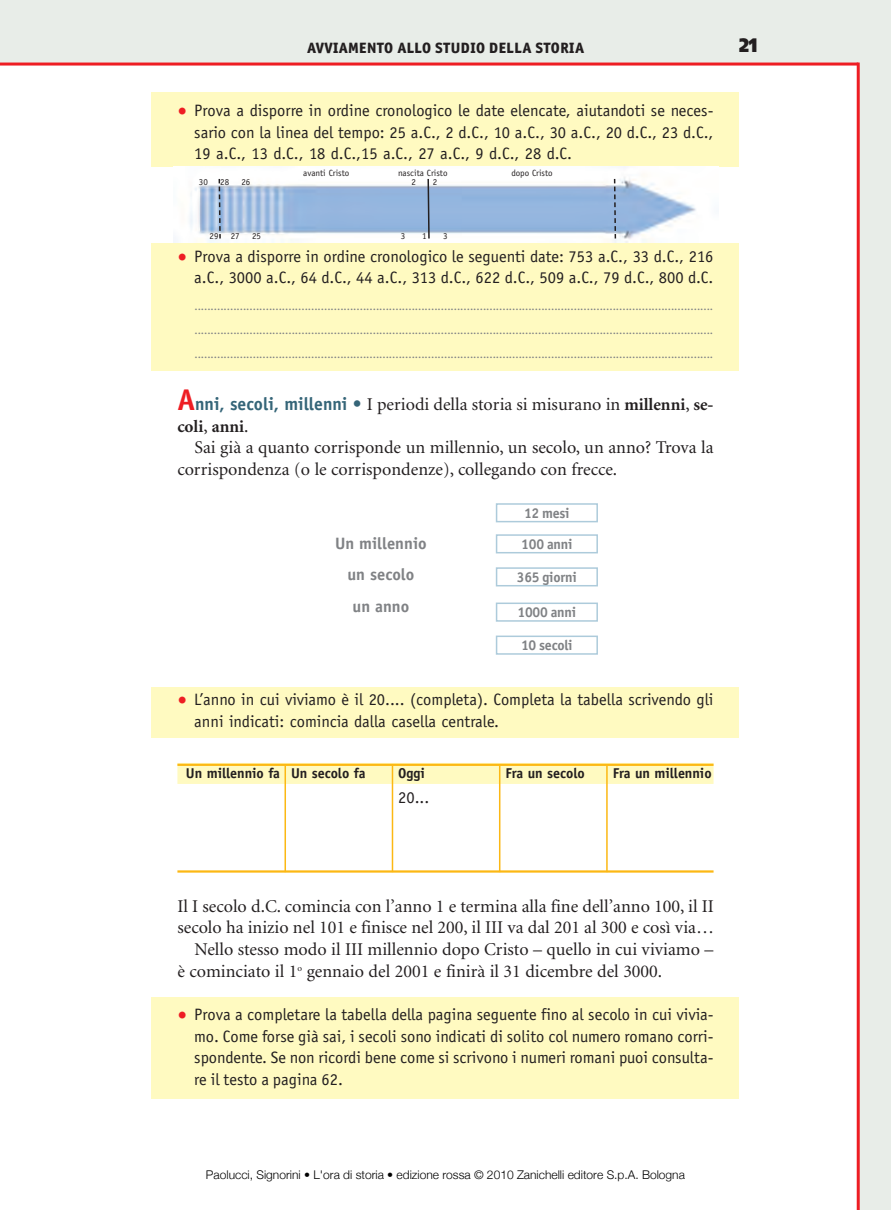
<style>
.page{position:relative;width:891px;height:1210px;background:#fff}
.page>*{position:absolute;margin:0;border:0;box-sizing:border-box;transform-origin:0 0}
.t1{font:900 19.5px "Frutiger";color:#231f20;scale:.85 1}
.t2{font:18px/21.8px "Minion";color:#231f20}
.t3{font:700 17.25px "Minion";color:#231f20}
.t4{font:16.5px/21.8px "Officina Sans";color:#231f20;text-align:justify}
.t5{font:700 16.5px/31.5px "Officina Sans";color:#808285;text-align:center}
.t6{font:800 15px "Officina San ITC";letter-spacing:.025em;color:#231f20}
.t7{font:700 14.25px "Officina Sans";letter-spacing:-.005em;color:#231f20}
.t8{font:700 14.25px/31px "Officina Sans";letter-spacing:-.015em;color:#808285}
.t9{font:13.5px/24px "Minion";color:#808285;text-align:justify}
.t10{font:300 12px "Helvetica Neue";color:#000}
.t11{font:9px "Officina Sans";color:#231f20}
.s1{font-family:"Minion";font-size:33px;color:#ee1d23}
.s2{font-family:"Officina Sans";font-weight:700;font-size:30px;color:#ee1d23}
.s3{font-family:"Officina Sans";font-weight:700;color:#356578}
.s4{font-weight:700;font-size:17.25px}
.s5{font-weight:400;font-size:18px}
</style>
<div class="page">
<div style="left:152px;top:997px;width:587px;height:101px;background:#fffac1"></div>
<div style="left:152px;top:687px;width:587px;height:51px;background:#fffac1"></div>
<div style="left:152px;top:92px;width:587px;height:279px;background:#fffac1"></div>
<div style="left:858px;top:0;width:32px;height:1209px;background:#e8ede8"></div>
<div style="left:0;top:0;width:890px;height:63px;background:#e8ede8"></div>
<hr style="left:0;top:63px;width:858px;height:3px;background:#ee1d23">
<hr style="left:856px;top:63px;width:3px;height:1146px;background:#ee1d23">
<div style="left:177px;top:762px;width:536px;height:21px;background:#fffac1"></div>
<hr style="left:177px;top:870px;width:536px;height:2px;background:#fcb814">
<hr style="left:177px;top:763px;width:536px;height:2px;background:#fcb814">
<hr style="left:284px;top:765px;width:2px;height:107px;background:#fcb814">
<hr style="left:391px;top:765px;width:2px;height:107px;background:#fcb814">
<hr style="left:499px;top:765px;width:1px;height:107px;background:#fcb814">
<hr style="left:606px;top:765px;width:1px;height:107px;background:#fcb814">
<div style="left:495px;top:503px;width:103px;height:19px;border:2px solid #adcbdb"></div>
<div style="left:495px;top:534px;width:103px;height:19px;border:2px solid #adcbdb"></div>
<div style="left:495px;top:567px;width:103px;height:19px;border:2px solid #adcbdb"></div>
<div style="left:495px;top:602px;width:103px;height:19px;border:2px solid #adcbdb"></div>
<div style="left:495px;top:635px;width:103px;height:19px;border:2px solid #adcbdb"></div>
<div style="left:109px;top:167px;width:672px;height:75px;background:#fff"></div>
<img style="left:174px;top:177px;width:522px;height:65px">
<svg style="left:218px;top:179px;width:3px;height:59px"></svg>
<svg style="left:426px;top:177px;width:4px;height:63px"></svg>
<svg style="left:613px;top:179px;width:3px;height:59px"></svg>
<p class="t6" style="left:307px;top:42px;width:278px">AVVIAMENTO ALLO STUDIO DELLA STORIA</p>
<p class="t1" style="left:739px;top:38px;width:23px">21</p>
<p class="t4" style="left:194px;top:101px;width:520px;text-indent:-17px"><span class="s1">•</span> Prova a disporre in ordine cronologico le date elencate, aiutandoti se neces&shy;sario con la linea del tempo: 25 a.C., 2 d.C., 10 a.C., 30 a.C., 20 d.C., 23 d.C., 19 a.C., 13 d.C., 18 d.C.,15 a.C., 27 a.C., 9 d.C., 28 d.C.</p>
<p class="t11" style="left:199px;top:178px;width:10px">30</p>
<p class="t11" style="left:220px;top:178px;width:10px">28</p>
<p class="t11" style="left:241px;top:178px;width:10px">26</p>
<p class="t11" style="left:303px;top:169px;width:48px">avanti Cristo</p>
<p class="t11" style="left:398px;top:169px;width:51px">nascita Cristo</p>
<p class="t11" style="left:511px;top:169px;width:43px">dopo Cristo</p>
<p class="t11" style="left:411px;top:178px;width:6px">2</p>
<p class="t11" style="left:432px;top:178px;width:6px">2</p>
<p class="t11" style="left:209px;top:232px;width:10px">29</p>
<p class="t11" style="left:231px;top:232px;width:10px">27</p>
<p class="t11" style="left:252px;top:232px;width:10px">25</p>
<p class="t11" style="left:400px;top:232px;width:6px">3</p>
<p class="t11" style="left:422px;top:232px;width:6px">1</p>
<p class="t11" style="left:443px;top:232px;width:6px">3</p>
<p class="t4" style="left:177px;top:246px;width:537px;text-align:right"><span class="s1">•</span> Prova a disporre in ordine cronologico le seguenti date: 753 a.C., 33 d.C., 216 a.C., 3000 a.C., 64 d.C., 44 a.C., 313 d.C., 622 d.C., 509 a.C., 79 d.C., 800 d.C.</p>
<p class="t9" style="left:194px;top:294px;width:520px">................................................................................................................................................................ ................................................................................................................................................................ ................................................................................................................................................................</p>
<p class="t2" style="left:177px;top:394px;width:537px"><span class="s2">A</span><span class="s3">nni, secoli, millenni •</span> I periodi della storia si misurano in <span class="s4">millenni</span>, <span class="s4">se-</span></p>
<p class="t3" style="left:177px;top:419px;width:73px">coli<span class="s5">,</span> anni<span class="s5">.</span></p>
<p class="t2" style="left:177px;top:438px;width:537px;text-indent:17px">Sai già a quanto corrisponde un millennio, un secolo, un anno? Trova la corrispondenza (o le corrispondenze), collegando con frecce.</p>
<p class="t5" style="left:335px;top:528px;width:93px">Un millennio un secolo<br>un anno</p>
<p class="t8" style="left:521px;top:499px;width:53px">12 mesi<br>100 anni</p>
<p class="t8" style="left:517px;top:563px;width:61px">365 giorni</p>
<p class="t8" style="left:517px;top:598px;width:60px">1000 anni</p>
<p class="t8" style="left:521px;top:631px;width:53px">10 secoli</p>
<p class="t4" style="left:194px;top:690px;width:520px;text-indent:-17px"><span class="s1">•</span> L’anno in cui viviamo è il 20.... (completa). Completa la tabella scrivendo gli anni indicati: comincia dalla casella centrale.</p>
<p class="t7" style="left:186px;top:767px;width:181px">Un millennio fa Un secolo fa</p>
<p class="t7" style="left:398px;top:767px;width:28px">Oggi</p>
<p class="t7" style="left:505px;top:767px;width:81px">Fra un secolo</p>
<p class="t7" style="left:612px;top:767px;width:100px">Fra un millennio</p>
<p class="t4" style="left:398px;top:787px;width:33px">20...</p>
<p class="t2" style="left:177px;top:896px;width:538px">Il I secolo d.C. comincia con l’anno 1 e termina alla fine dell’anno 100, il II</p>
<p class="t2" style="left:177px;top:918px;width:538px">secolo ha inizio nel 101 e finisce nel 200, il III va dal 201 al 300 e così via…</p>
<p class="t2" style="left:194px;top:939px;width:520px">Nello stesso modo il III millennio dopo Cristo – quello in cui viviamo –</p>
<p class="t2" style="left:177px;top:961px;width:486px">è cominciato il 1<sup>o</sup> gennaio del 2001 e finirà il 31 dicembre del 3000.</p>
<p class="t4" style="left:194px;top:1004px;width:520px;text-indent:-17px"><span class="s1">•</span> Prova a completare la tabella della pagina seguente fino al secolo in cui vivia&shy;mo. Come forse già sai, i secoli sono indicati di solito col numero romano corri&shy;spondente. Se non ricordi bene come si scrivono i numeri romani puoi consulta&shy;re il testo a pagina 62.</p>
<p class="t10" style="left:206px;top:1167px;width:480px">Paolucci, Signorini • L'ora di storia • edizione rossa © 2010 Zanichelli editore S.p.A. Bologna</p>
</div>
